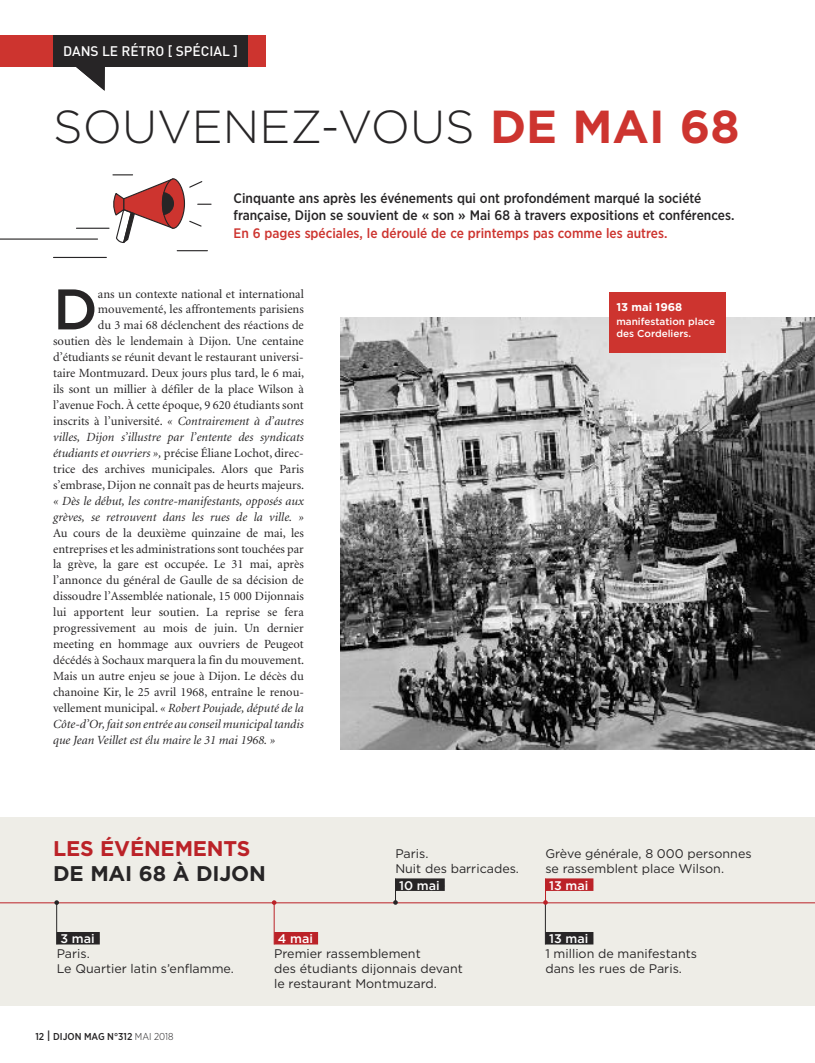
<style>
.page{position:relative;width:815px;height:1063px;background:#fff}
.page>*{position:absolute;margin:0;border:0;box-sizing:border-box;transform-origin:0 0}
.t1{font:500 57.12px "Gotham";color:#272526}
.t2{font:300 46.25px "Gotham";color:#272526}
.t3{font:700 21.25px "Gotham";letter-spacing:-.01em;color:#bb2228}
.t4{font:700 21.25px "Gotham";letter-spacing:-.01em;color:#272526}
.t5{font:500 13.75px/17.5px "Gotham Narrow";color:#272526}
.t6{font:500 13.75px "Gotham Narrow";color:#cd342f}
.t7{font:500 13.75px "DIN";letter-spacing:-.01em;color:#fff}
.t8{font:12.5px/15.9px "Minion";color:#272526;text-align:right}
.t9{font:12.5px/15px "Gotham";color:#272526}
.t10{font:italic 12.5px/16px "Minion";color:#272526}
.t11{font:500 12.5px "Gotham";color:#fff}
.t12{font:700 11.25px "Gotham";color:#fff}
.t13{font:500 10px/12px "Gotham";color:#fff}
.t14{font:500 10px "Gotham Narrow";color:#272526}
.s1{font-weight:700;color:#cd342f}
.s2{font-style:italic}
.s3{color:#272526}
.s4{font-weight:500;color:#fff}
.s5{font-weight:500}
.s6{font-weight:400;font-size:15px}
.s7{font-weight:300}
.s8{font-weight:500;color:#bb2228}
.s9{color:#bb2228}
</style>
<div class="page">
<svg style="left:76px;top:67px;width:29px;height:24px"></svg>
<div style="left:53px;top:35px;width:195px;height:32px;background:#272526"></div>
<div style="left:0;top:35px;width:53px;height:32px;background:#cd342f"></div>
<div style="left:248px;top:35px;width:18px;height:32px;background:#cd342f"></div>
<div style="left:0;top:817px;width:815px;height:189px;background:#eeede7"></div>
<hr style="left:274px;top:903px;width:1px;height:41px;background:#bb2228">
<div style="left:274px;top:932px;width:44px;height:13px;background:#bb2228"></div>
<div style="left:545px;top:878px;width:48px;height:13px;background:#bb2228"></div>
<hr style="left:0;top:903px;width:815px;height:1px;background:#bb2228">
<svg style="left:272px;top:900px;width:4px;height:5px"></svg>
<img style="left:340px;top:317px;width:475px;height:433px">
<div style="left:609px;top:292px;width:117px;height:61px;background:#cd342f"></div>
<div style="left:162px;top:179px;width:22px;height:49px;background:#cd342f;border-radius:50%"></div>
<div style="left:162px;top:178px;width:23px;height:51px;border:1px solid #272526;border-radius:50%"></div>
<svg style="left:189px;top:181px;width:14px;height:7px"></svg>
<svg style="left:189px;top:220px;width:13px;height:7px"></svg>
<svg style="left:198px;top:204px;width:13px;height:1px"></svg>
<hr style="left:76px;top:228px;width:33px;height:1px;background:#272526">
<hr style="left:0;top:239px;width:98px;height:1px;background:#272526">
<hr style="left:54px;top:257px;width:52px;height:1px;background:#272526">
<svg style="left:113px;top:174px;width:62px;height:69px"></svg>
<hr style="left:177px;top:250px;width:30px;height:1px;background:#272526">
<hr style="left:56px;top:903px;width:1px;height:41px;background:#272526">
<div style="left:57px;top:932px;width:43px;height:13px;background:#272526"></div>
<svg style="left:54px;top:900px;width:5px;height:5px"></svg>
<div style="left:395px;top:878px;width:50px;height:13px;background:#272526"></div>
<svg style="left:393px;top:878px;width:5px;height:27px"></svg>
<hr style="left:545px;top:903px;width:1px;height:41px;background:#272526">
<div style="left:545px;top:932px;width:48px;height:13px;background:#272526"></div>
<svg style="left:543px;top:878px;width:5px;height:27px"></svg>
<p class="t7" style="left:63px;top:43px;width:176px">DANDSANLES RLÉETRRÉOTR[ SOPÉCIAL ]</p>
<h2 class="t2" style="left:53px;top:111px;width:688px">SOUVENEZ-VOUS <span class="s1">DE MAI 68</span></h2>
<p class="t5" style="left:234px;top:190px;width:502px">Cinquante ans après les événements qui ont profondément marqué la société française, Dijon se souvient de « son » Mai 68 à travers expositions et conférences.</p>
<p class="t6" style="left:234px;top:228px;width:435px">En 6 pages spéciales, le déroulé de ce printemps pas comme les autres.</p>
<p class="t8" style="left:53px;top:287px;width:253px">ans un contexte national et international mouvementé, les affrontements parisiens<br>du 3 mai 68 déclenchent des réactions de<br>soutien dès le lendemain à Dijon. Une centaine d’étudiants se réunit devant le restaurant universi&shy;taire Montmuzard. Deux jours plus tard, le 6 mai, ils sont un millier à défiler de la place Wilson à l’avenue Foch. À cette époque, 9 620 étudiants sont inscrits à l’université. <span class="s2">« Contrairement à d’autres villes, Dijon s’illustre par l’entente des syndicats étudiants et ouvriers »,</span> précise Éliane Lochot, direc&shy;trice des archives municipales. Alors que Paris s’embrase, Dijon ne connaît pas de heurts majeurs.</p>
<p class="t10" style="left:53px;top:494px;width:252px">« Dès le début, les contre-manifestants, opposés aux grèves, se retrouvent dans les rues de la ville. »</p>
<p class="t8" style="left:53px;top:526px;width:253px;text-align:justify">Au cours de la deuxième quinzaine de mai, les entreprises et les administrations sont touchées par la grève, la gare est occupée. Le 31 mai, après l’annonce du général de Gaulle de sa décision de dissoudre l’Assemblée nationale, 15 000 Dijonnais lui apportent leur soutien. La reprise se fera progressivement au mois de juin. Un dernier meeting en hommage aux ouvriers de Peugeot décédés à Sochaux marquera la fin du mouvement.<br>Mais un autre enjeu se joue à Dijon. Le décès du chanoine Kir, le 25 avril 1968, entraîne le renou&shy;vellement municipal. <span class="s2">« Robert Poujade, député de la Côte-d’Or, faitson entrée au conseilmunicipal tandis que Jean Veillet est élu maire le 31 mai 1968. »</span></p>
<h1 class="t1" style="left:53px;top:289px;width:46px">D</h1>
<p class="t12" style="left:616px;top:303px;width:67px">13 mai 1968</p>
<p class="t13" style="left:616px;top:317px;width:100px">manifestation place des Cordeliers.</p>
<h3 class="t3" style="left:53px;top:841px;width:199px">LES ÉVÉNEMENTS</h3>
<h3 class="t4" style="left:53px;top:866px;width:214px">DE MAI 68 À DIJON</h3>
<p class="t9" style="left:395px;top:847px;width:125px">Paris.<br>nuit des barricades.</p>
<p class="t11" style="left:399px;top:881px;width:47px">10 mai<span class="s3">-</span></p>
<p class="t9" style="left:57px;top:933px;width:179px;text-indent:4px"><span class="s4">3 mai</span><span class="s5">-<br></span>Paris.<br>le Quartier latin s’enflamme.</p>
<p class="t14" style="left:35px;top:1033px;width:140px">12 <span class="s6">I</span> DIJON MAG N°312 <span class="s7">MAI 2018</span></p>
<p class="t9" style="left:274px;top:933px;width:190px;text-indent:4px"><span class="s4">4 mai</span><span class="s8">-<br></span>Premier rassemblement<br>des étudiants dijonnais devant le restaurant Montmuzard.</p>
<p class="t9" style="left:545px;top:847px;width:208px">grève générale, 8 000 personnes se rassemblent place Wilson.</p>
<p class="t11" style="left:549px;top:881px;width:46px">13 mai<span class="s9">-</span></p>
<p class="t9" style="left:545px;top:933px;width:153px;text-indent:4px"><span class="s4">13 mai</span><span class="s5">-<br></span>1 million de manifestants dans les rues de Paris.</p>
</div>
